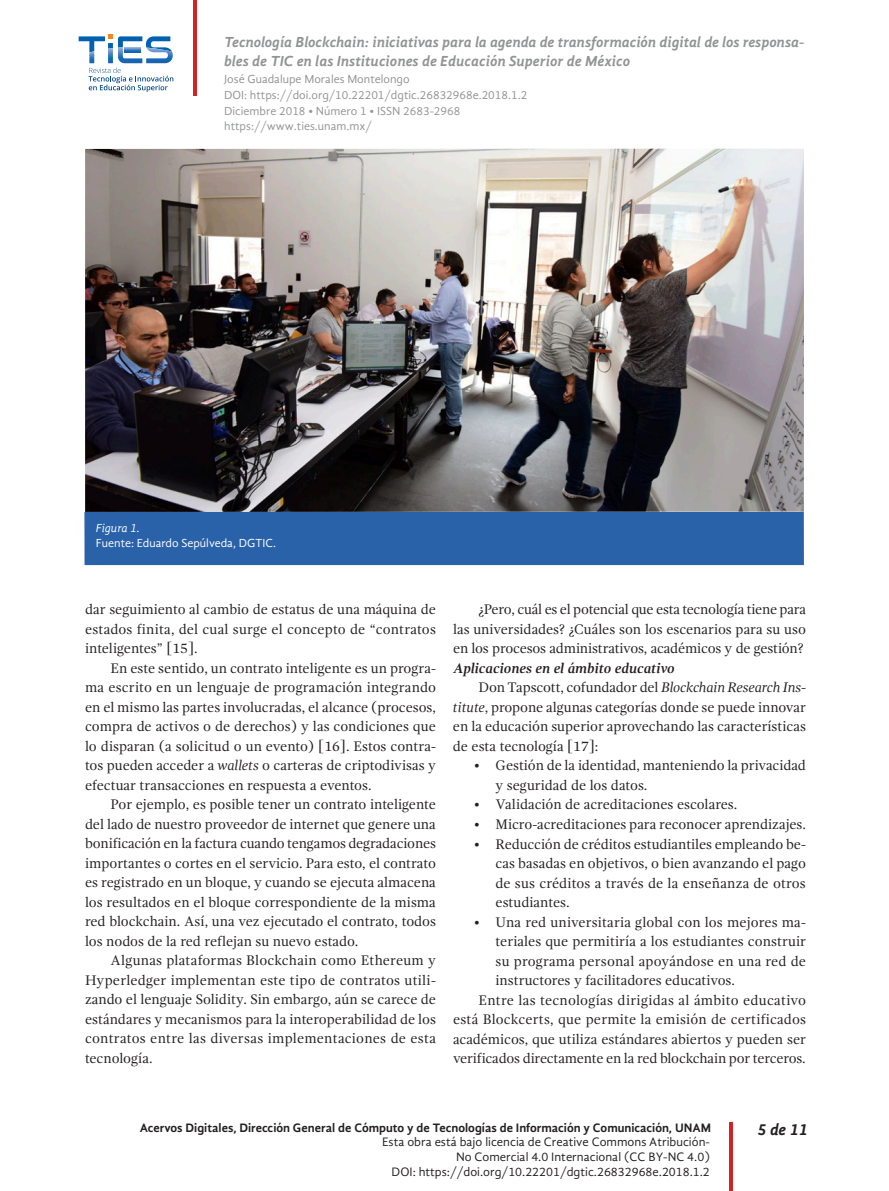
<style>
.page{position:relative;width:889px;height:1191px;background:#fff}
.page>*{position:absolute;margin:0;border:0;box-sizing:border-box;transform-origin:0 0}
.t1{font:italic 700 16.5px "Gandhi Sans";color:#231f20}
.t2{font:italic 700 15px/19.5px "Gandhi Sans";color:#929394}
.t3{font:14.25px/19.5px "Gandhi Serif";color:#231f20;text-align:justify}
.t4{font:italic 700 14.25px "Gandhi Serif";color:#231f20}
.t5{font:12.6px/15px "Gandhi Sans";color:#231f20;text-align:right}
.t6{font:700 12.6px "Gandhi Sans";color:#231f20}
.t7{font:12px/15.6px "Gandhi Sans";color:#929394}
.t8{font:12px/15.6px "Gandhi Sans";color:#939598}
.t9{font:12px "Gandhi Sans";color:#fff}
.t10{font:italic 12px "Gandhi Sans";color:#fff}
.s1{font-style:italic}
</style>
<div class="page">
<hr style="left:193px;top:0;width:3px;height:95px;background:#d1232a">
<hr style="left:729px;top:1121px;width:3px;height:70px;background:#d1232a">
<svg style="left:79px;top:34px;width:94px;height:58px"></svg>
<div style="left:84px;top:512px;width:720px;height:53px;background:#2a62aa"></div>
<img style="left:85px;top:149px;width:719px;height:363px">
<p class="t2" style="left:224px;top:32px;width:582px">Tecnología Blockchain: iniciativas para la agenda de transformación digital de los responsa&shy;bles de TIC en las Instituciones de Educación Superior de México</p>
<p class="t7" style="left:224px;top:71px;width:305px">José Guadalupe Morales Montelongo<br>DOI: https://doi.org/10.22201/dgtic.26832968e.2018.1.2</p>
<p class="t8" style="left:224px;top:103px;width:238px">Diciembre 2018 • Número 1 • ISSN 2683-2968 https://www.ties.unam.mx/</p>
<p class="t10" style="left:96px;top:521px;width:45px">Figura 1.</p>
<p class="t9" style="left:96px;top:536px;width:182px">Fuente: Eduardo Sepúlveda, DGTIC.</p>
<p class="t3" style="left:85px;top:600px;width:352px">dar seguimiento al cambio de estatus de una máquina de estados finita, del cual surge el concepto de “contratos inteligentes” [15].</p>
<p class="t3" style="left:85px;top:658px;width:352px;text-indent:26px">En este sentido, un contrato inteligente es un progra&shy;ma escrito en un lenguaje de programación integrando en el mismo las partes involucradas, el alcance (procesos, compra de activos o de derechos) y las condiciones que lo disparan (a solicitud o un evento) [16]. Estos contra&shy;tos pueden acceder a <span class="s1">wallets</span> o carteras de criptodivisas y efectuar transacciones en respuesta a eventos.</p>
<p class="t3" style="left:85px;top:795px;width:352px;text-indent:26px">Por ejemplo, es posible tener un contrato inteligente del lado de nuestro proveedor de internet que genere una bonificación en la factura cuando tengamos degradaciones importantes o cortes en el servicio. Para esto, el contrato es registrado en un bloque, y cuando se ejecuta almacena los resultados en el bloque correspondiente de la misma red blockchain. Así, una vez ejecutado el contrato, todos los nodos de la red reflejan su nuevo estado.</p>
<p class="t3" style="left:85px;top:951px;width:352px;text-indent:26px">Algunas plataformas Blockchain como Ethereum y Hyperledger implementan este tipo de contratos utili&shy;zando el lenguaje Solidity. Sin embargo, aún se carece de estándares y mecanismos para la interoperabilidad de los contratos entre las diversas implementaciones de esta tecnología.</p>
<p class="t3" style="left:453px;top:600px;width:355px;text-indent:26px">¿Pero, cuál es el potencial que esta tecnología tiene para las universidades? ¿Cuáles son los escenarios para su uso en los procesos administrativos, académicos y de gestión?</p>
<p class="t4" style="left:453px;top:660px;width:223px">Aplicaciones en el ámbito educativo</p>
<p class="t3" style="left:453px;top:678px;width:354px;text-indent:26px">Don Tapscott, cofundador del <span class="s1">Blockchain Research Ins&shy;titute</span>, propone algunas categorías donde se puede innovar en la educación superior aprovechando las características de esta tecnología [17]:</p>
<p class="t3" style="left:495px;top:756px;width:312px;text-indent:-21px">• Gestión de la identidad, manteniendo la privacidad y seguridad de los datos.</p>
<p class="t3" style="left:474px;top:795px;width:265px">• Validación de acreditaciones escolares.</p>
<p class="t3" style="left:474px;top:814px;width:333px">• Micro-acreditaciones para reconocer aprendizajes.</p>
<p class="t3" style="left:495px;top:834px;width:312px;text-indent:-21px">• Reducción de créditos estudiantiles empleando be&shy;cas basadas en objetivos, o bien avanzando el pago de sus créditos a través de la enseñanza de otros estudiantes.</p>
<p class="t3" style="left:495px;top:912px;width:312px;text-indent:-21px">• Una red universitaria global con los mejores ma&shy;teriales que permitiría a los estudiantes construir su programa personal apoyándose en una red de instructores y facilitadores educativos.</p>
<p class="t3" style="left:453px;top:990px;width:354px;text-indent:26px">Entre las tecnologías dirigidas al ámbito educativo está Blockcerts, que permite la emisión de certificados académicos, que utiliza estándares abiertos y pueden ser verificados directamente en la red blockchain por terceros.</p>
<p class="t6" style="left:140px;top:1120px;width:573px">Acervos Digitales, Dirección General de Cómputo y de Tecnologías de Información y Comunicación, UNAM</p>
<p class="t1" style="left:757px;top:1119px;width:52px">5 de 11</p>
<p class="t5" style="left:382px;top:1134px;width:329px">Esta obra está bajo licencia de Creative Commons Atribución-<br>No Comercial 4.0 Internacional (CC BY-NC 4.0)<br>DOI: https://doi.org/10.22201/dgtic.26832968e.2018.1.2</p>
</div>
